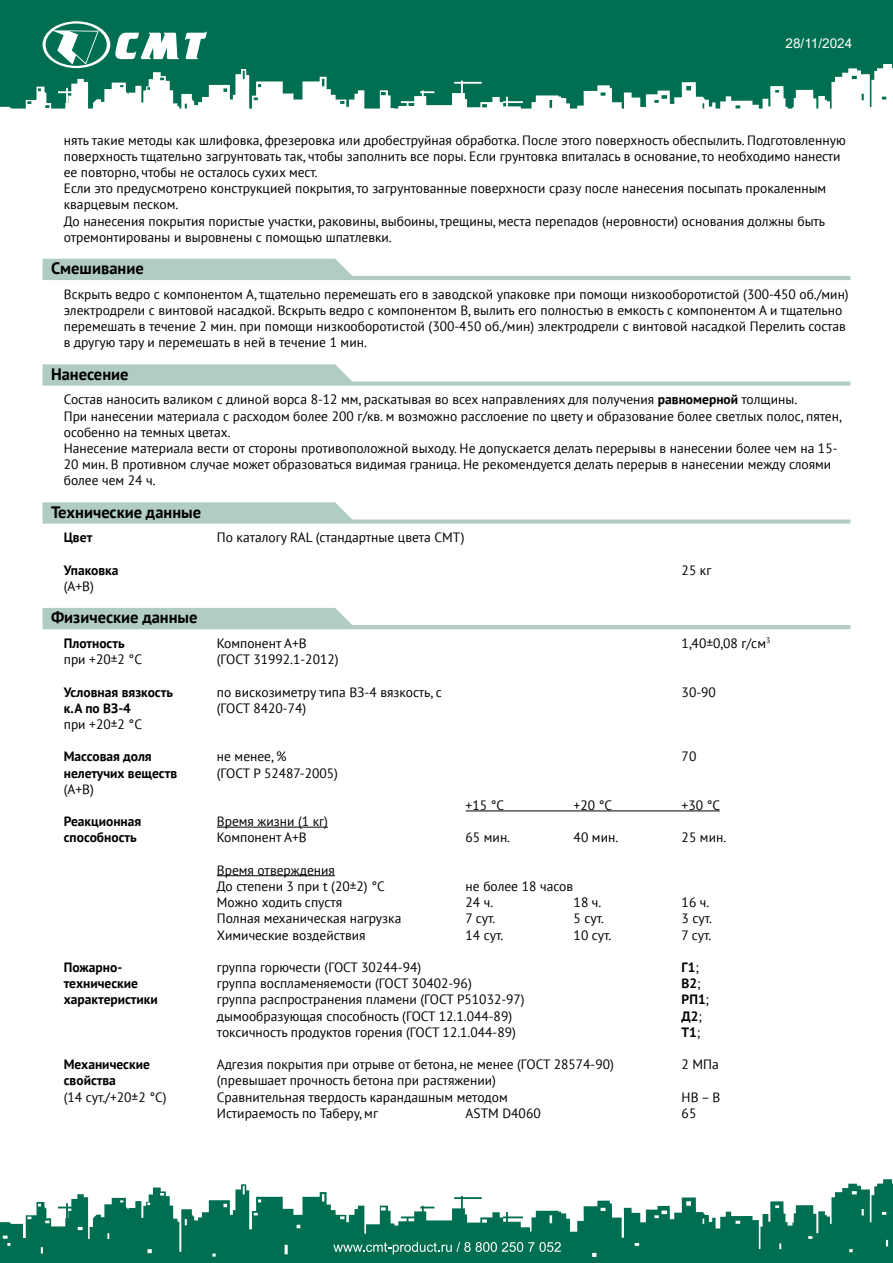
<style>
.page{position:relative;width:893px;height:1263px;background:#fff}
.page>*{position:absolute;margin:0;border:0;box-sizing:border-box;transform-origin:0 0}
.t1{font:700 16.5px "PT Sans";color:#000}
.t2{font:13.5px/16.2px "PT Sans";color:#000}
.t3{font:700 13.5px/16.2px "PT Sans";color:#000}
.t4{font:13.5px "Arial";color:#fff}
.s1{font-weight:700}
.s2{font-weight:400}
</style>
<div class="page">
<svg style="left:0;top:0;width:893px;height:109px;background:#25846a"></svg>
<svg style="left:0;top:1179px;width:893px;height:84px;fill:#006f51"></svg>
<svg style="left:185px;top:32px;width:22px;height:27px"></svg>
<svg style="left:43px;top:21px;width:136px;height:47px"></svg>
<svg style="left:333px;top:1242px;width:228px;height:12px;background:#398f78"></svg>
<svg style="left:43px;top:608px;width:807px;height:21px"></svg>
<hr style="left:466px;top:810px;width:254px;height:1px;background:#000">
<hr style="left:217px;top:827px;width:111px;height:1px;background:#000">
<hr style="left:217px;top:875px;width:118px;height:1px;background:#000">
<svg style="left:43px;top:364px;width:807px;height:22px"></svg>
<svg style="left:43px;top:502px;width:807px;height:22px"></svg>
<svg style="left:43px;top:259px;width:807px;height:21px"></svg>
<p class="t4" style="left:786px;top:34px;width:68px">28/11/2024</p>
<p class="t2" style="left:64px;top:131px;width:783px">нять такие методы как шлифовка, фрезеровка или дробеструйная обработка. После этого поверхность обеспылить. Подготовленную поверхность тщательно загрунтовать так, чтобы заполнить все поры. Если грунтовка впиталась в основание, то необходимо нанести ее повторно, чтобы не осталось сухих мест.<br>Если это предусмотрено конструкцией покрытия, то загрунтованные поверхности сразу после нанесения посыпать прокаленным кварцевым песком.<br>До нанесения покрытия пористые участки, раковины, выбоины, трещины, места перепадов (неровности) основания должны быть отремонтированы и выровнены с помощью шпатлевки.</p>
<p class="t1" style="left:51px;top:257px;width:94px">Смешивание</p>
<p class="t2" style="left:64px;top:286px;width:786px">Вскрыть ведро с компонентом А, тщательно перемешать его в заводской упаковке при помощи низкооборотистой (300-450 об./мин) электродрели с винтовой насадкой. Вскрыть ведро с компонентом В, вылить его полностью в емкость с компонентом А и тщательно перемешать в течение 2 мин. при помощи низкооборотистой (300-450 об./мин) электродрели с винтовой насадкой Перелить состав в другую тару и перемешать в ней в течение 1 мин.</p>
<p class="t1" style="left:51px;top:363px;width:79px">Нанесение</p>
<p class="t2" style="left:64px;top:391px;width:779px">Состав наносить валиком с длиной ворса 8-12 мм, раскатывая во всех направлениях для получения <span class="s1">равномерной</span> толщины.<br>При нанесении материала с расходом более 200 г/кв. м возможно расслоение по цвету и образование более светлых полос, пятен, особенно на темных цветах.<br>Нанесение материала вести от стороны противоположной выходу. Не допускается делать перерывы в нанесении более чем на 15- 20 мин. В противном случае может образоваться видимая граница. Не рекомендуется делать перерыв в нанесении между слоями более чем 24 ч.</p>
<p class="t1" style="left:51px;top:501px;width:152px">Технические данные</p>
<p class="t3" style="left:64px;top:529px;width:30px">Цвет</p>
<p class="t3" style="left:64px;top:562px;width:56px">Упаковка</p>
<p class="t2" style="left:64px;top:578px;width:32px">(А+В)</p>
<p class="t1" style="left:51px;top:607px;width:148px">Физические данные</p>
<p class="t3" style="left:64px;top:635px;width:62px">Плотность</p>
<p class="t2" style="left:64px;top:651px;width:80px">при +20±2 °С</p>
<p class="t3" style="left:64px;top:683px;width:111px">Условная вязкость к.А по ВЗ-4</p>
<p class="t2" style="left:64px;top:716px;width:80px">при +20±2 °С</p>
<p class="t3" style="left:64px;top:748px;width:115px">Массовая доля нелетучих веществ</p>
<p class="t2" style="left:64px;top:780px;width:32px">(А+В)</p>
<p class="t3" style="left:64px;top:813px;width:79px">Реакционная способность</p>
<p class="t3" style="left:64px;top:959px;width:96px">Пожарно&shy;технические характеристики</p>
<p class="t3" style="left:64px;top:1056px;width:88px">Механические свойства</p>
<p class="t2" style="left:64px;top:1088px;width:104px">(14 сут./+20±2 °С)</p>
<p class="t2" style="left:217px;top:529px;width:249px">По каталогу RAL (стандартные цвета СМТ)</p>
<p class="t2" style="left:682px;top:561px;width:31px">25 кг</p>
<p class="t2" style="left:217px;top:635px;width:91px">Компонент А+В</p>
<p class="t2" style="left:682px;top:635px;width:90px">1,40±0,08 г/см<sup>3</sup></p>
<p class="t2" style="left:217px;top:651px;width:123px">(ГОСТ 31992.1-2012)</p>
<p class="t2" style="left:217px;top:683px;width:226px">по вискозиметру типа ВЗ-4 вязкость, с</p>
<p class="t2" style="left:682px;top:683px;width:36px">30-90</p>
<p class="t2" style="left:217px;top:699px;width:91px">(ГОСТ 8420-74)</p>
<p class="t2" style="left:217px;top:748px;width:71px">не менее, %</p>
<p class="t2" style="left:682px;top:748px;width:16px">70</p>
<p class="t2" style="left:217px;top:764px;width:123px">(ГОСТ Р 52487-2005)</p>
<p class="t2" style="left:466px;top:797px;width:40px">+15 °С</p>
<p class="t2" style="left:574px;top:797px;width:40px">+20 °С</p>
<p class="t2" style="left:682px;top:797px;width:40px">+30 °С</p>
<p class="t2" style="left:217px;top:813px;width:113px">Время жизни (1 кг)<br>Компонент А+В</p>
<p class="t2" style="left:466px;top:829px;width:46px">65 мин.</p>
<p class="t2" style="left:574px;top:829px;width:46px">40 мин.</p>
<p class="t2" style="left:682px;top:829px;width:46px">25 мин.</p>
<p class="t2" style="left:217px;top:861px;width:169px">Время отверждения<br>До степени 3 при t (20±2) °С</p>
<p class="t2" style="left:466px;top:878px;width:109px">не более 18 часов</p>
<p class="t2" style="left:217px;top:894px;width:127px">Можно ходить спустя</p>
<p class="t2" style="left:466px;top:894px;width:29px">24 ч.</p>
<p class="t2" style="left:574px;top:894px;width:29px">18 ч.</p>
<p class="t2" style="left:682px;top:894px;width:29px">16 ч.</p>
<p class="t2" style="left:217px;top:910px;width:186px">Полная механическая нагрузка</p>
<p class="t2" style="left:466px;top:910px;width:31px">7 сут.</p>
<p class="t2" style="left:574px;top:910px;width:32px">5 сут.</p>
<p class="t2" style="left:682px;top:910px;width:32px">3 сут.</p>
<p class="t2" style="left:217px;top:926px;width:150px">Химические воздействия</p>
<p class="t2" style="left:466px;top:926px;width:39px">14 сут.</p>
<p class="t2" style="left:574px;top:926px;width:39px">10 сут.</p>
<p class="t2" style="left:682px;top:926px;width:31px">7 сут.</p>
<p class="t2" style="left:217px;top:959px;width:206px">группа горючести (ГОСТ 30244-94)</p>
<p class="t3" style="left:682px;top:959px;width:19px">Г1<span class="s2">;</span></p>
<p class="t2" style="left:217px;top:975px;width:256px">группа воспламеняемости (ГОСТ 30402-96)</p>
<p class="t3" style="left:682px;top:975px;width:21px">В2<span class="s2">;</span></p>
<p class="t2" style="left:217px;top:991px;width:309px">группа распространения пламени (ГОСТ Р51032-97)</p>
<p class="t3" style="left:682px;top:991px;width:29px">РП1<span class="s2">;</span></p>
<p class="t2" style="left:217px;top:1007px;width:297px">дымообразующая способность (ГОСТ 12.1.044-89)</p>
<p class="t3" style="left:682px;top:1007px;width:22px">Д2<span class="s2">;</span></p>
<p class="t2" style="left:217px;top:1023px;width:301px">токсичность продуктов горения (ГОСТ 12.1.044-89)</p>
<p class="t3" style="left:682px;top:1023px;width:20px">Т1<span class="s2">;</span></p>
<p class="t2" style="left:217px;top:1056px;width:398px">Адгезия покрытия при отрыве от бетона, не менее (ГОСТ 28574-90)</p>
<p class="t2" style="left:682px;top:1056px;width:39px">2 МПа</p>
<p class="t2" style="left:217px;top:1072px;width:292px">(превышает прочность бетона при растяжении)<br>Сравнительная твердость карандашным методом</p>
<p class="t2" style="left:682px;top:1088px;width:40px">HB – В</p>
<p class="t2" style="left:217px;top:1104px;width:163px">Истираемость по Таберу, мг</p>
<p class="t2" style="left:466px;top:1104px;width:77px">ASTM D4060</p>
<p class="t2" style="left:682px;top:1104px;width:16px">65</p>
</div>
